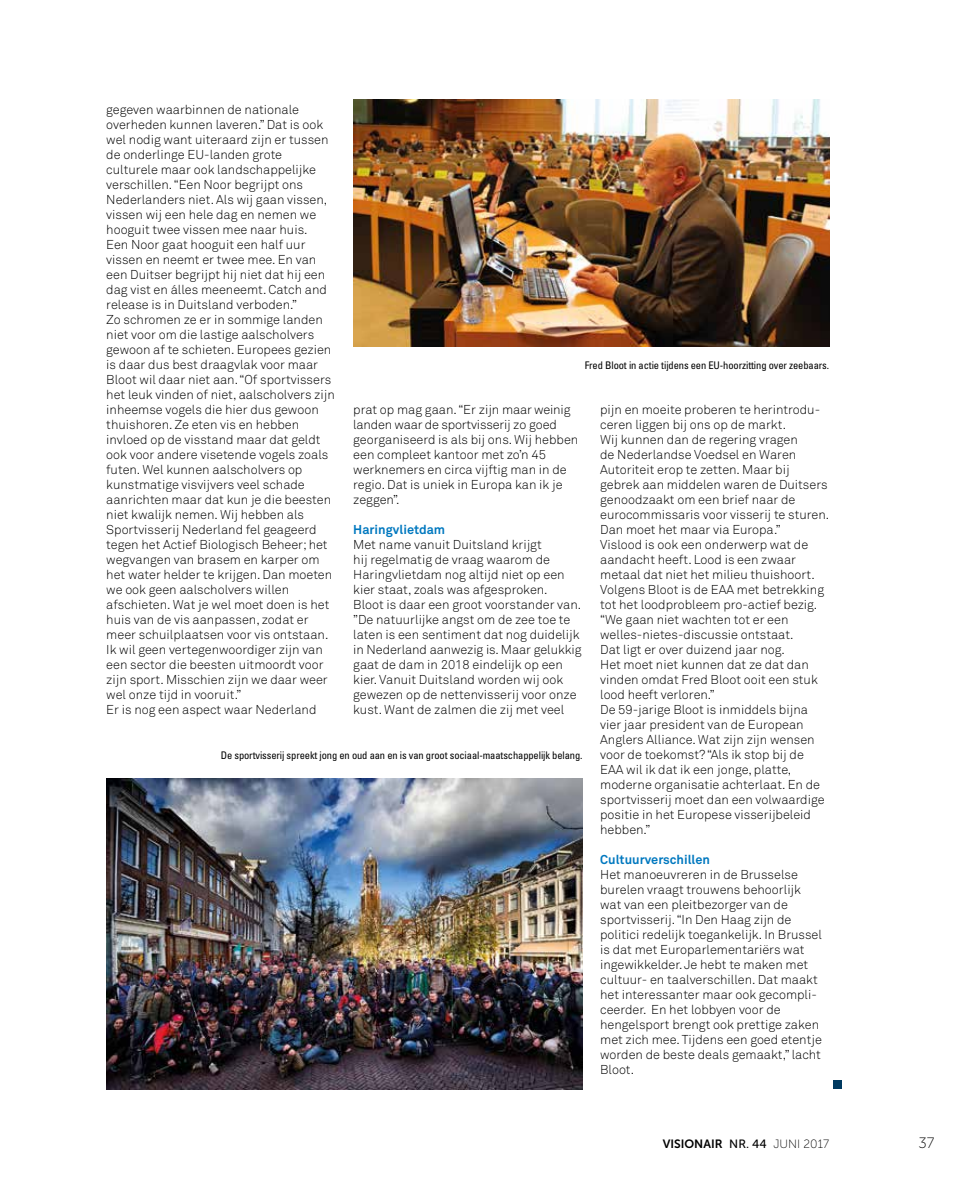
<style>
.page{position:relative;width:978px;height:1191px;background:#fff}
.page>*{position:absolute;margin:0;border:0;box-sizing:border-box;transform-origin:0 0}
.t1{font:15px "Museo Sans 100";color:#000}
.t2{font:300 12.75px/15px "Akkurat";color:#000}
.t3{font:700 12.75px "Akkurat";color:#0078bf}
.t4{font:12px "Museo Sans 700";color:#000}
.t5{font:condensed 10.5px "Univers";letter-spacing:-.01em;color:#000}
.s1{font-family:"Museo Sans 500"}
.s2{font-family:"Museo Sans 100"}
</style>
<div class="page">
<img style="left:106px;top:779px;width:477px;height:310px">
<img style="left:353px;top:99px;width:476px;height:247px">
<div style="left:833px;top:1080px;width:9px;height:9px;background:#003a60"></div>
<p class="t2" style="left:106px;top:102px;width:230px">gegeven waarbinnen de nationale overheden kunnen laveren.” Dat is ook wel nodig want uiteraard zijn er tussen de onderlinge EU-landen grote culturele maar ook landschappelijke verschillen. “Een Noor begrijpt ons Nederlanders niet. Als wij gaan vissen, vissen wij een hele dag en nemen we hooguit twee vissen mee naar huis.<br>Een Noor gaat hooguit een half uur vissen en neemt er twee mee. En van een Duitser begrijpt hij niet dat hij een dag vist en álles meeneemt. Catch and release is in Duitsland verboden.”<br>Zo schromen ze er in sommige landen niet voor om die lastige aalscholvers gewoon af te schieten. Europees gezien is daar dus best draagvlak voor maar Bloot wil daar niet aan. “Of sportvissers het leuk vinden of niet, aalscholvers zijn inheemse vogels die hier dus gewoon thuishoren. Ze eten vis en hebben invloed op de visstand maar dat geldt ook voor andere visetende vogels zoals futen. Wel kunnen aalscholvers op kunstmatige visvijvers veel schade aanrichten maar dat kun je die beesten niet kwalijk nemen. Wij hebben als Sportvisserij Nederland fel geageerd tegen het Actief Biologisch Beheer; het wegvangen van brasem en karper om het water helder te krijgen. Dan moeten we ook geen aalscholvers willen afschieten. Wat je wel moet doen is het huis van de vis aanpassen, zodat er meer schuilplaatsen voor vis ontstaan.<br>Ik wil geen vertegenwoordiger zijn van een sector die beesten uitmoordt voor zijn sport. Misschien zijn we daar weer wel onze tijd in vooruit.”<br>Er is nog een aspect waar Nederland</p>
<p class="t5" style="left:585px;top:359px;width:246px">Fred Bloot in actie tijdens een EU-hoorzitting over zeebaars.</p>
<p class="t2" style="left:600px;top:402px;width:231px">pijn en moeite proberen te herintrodu&shy;ceren liggen bij ons op de markt.<br>Wij kunnen dan de regering vragen<br>de Nederlandse Voedsel en Waren Autoriteit erop te zetten. Maar bij gebrek aan middelen waren de Duitsers genoodzaakt om een brief naar de eurocommissaris voor visserij te sturen.<br>Dan moet het maar via Europa.”<br>Vislood is ook een onderwerp wat de aandacht heeft. Lood is een zwaar metaal dat niet het milieu thuishoort.<br>Volgens Bloot is de EAA met betrekking tot het loodprobleem pro-actief bezig. “We gaan niet wachten tot er een welles-nietes-discussie ontstaat.<br>Dat ligt er over duizend jaar nog.<br>Het moet niet kunnen dat ze dat dan vinden omdat Fred Bloot ooit een stuk lood heeft verloren.”<br>De 59-jarige Bloot is inmiddels bijna vier jaar president van de European Anglers Alliance. Wat zijn zijn wensen voor de toekomst? “Als ik stop bij de EAA wil ik dat ik een jonge, platte, moderne organisatie achterlaat. En de sportvisserij moet dan een volwaardige positie in het Europese visserijbeleid hebben.”</p>
<p class="t3" style="left:600px;top:851px;width:111px">Cultuurverschillen</p>
<p class="t2" style="left:600px;top:867px;width:223px">Het manoeuvreren in de Brusselse burelen vraagt trouwens behoorlijk wat van een pleitbezorger van de sportvisserij. “In Den Haag zijn de politici redelijk toegankelijk. In Brussel is dat met Europarlementariërs wat ingewikkelder. Je hebt te maken met cultuur- en taalverschillen. Dat maakt het interessanter maar ook gecompli&shy;ceerder. En het lobbyen voor de hengelsport brengt ook prettige zaken met zich mee. Tijdens een goed etentje worden de beste deals gemaakt,” lacht Bloot.</p>
<p class="t2" style="left:353px;top:402px;width:227px">prat op mag gaan. “Er zijn maar weinig landen waar de sportvisserij zo goed georganiseerd is als bij ons. Wij hebben een compleet kantoor met zo’n 45 werknemers en circa vijftig man in de regio. Dat is uniek in Europa kan ik je zeggen”.</p>
<p class="t3" style="left:353px;top:521px;width:93px">Haringvlietdam</p>
<p class="t2" style="left:353px;top:537px;width:230px">Met name vanuit Duitsland krijgt<br>hij regelmatig de vraag waarom de Haringvlietdam nog altijd niet op een kier staat, zoals was afgesproken.<br>Bloot is daar een groot voorstander van. ”De natuurlijke angst om de zee toe te laten is een sentiment dat nog duidelijk in Nederland aanwezig is. Maar gelukkig gaat de dam in 2018 eindelijk op een kier. Vanuit Duitsland worden wij ook gewezen op de nettenvisserij voor onze kust. Want de zalmen die zij met veel</p>
<p class="t5" style="left:221px;top:749px;width:363px">De sportvisserij spreekt jong en oud aan en is van groot sociaal-maatschappelijk belang.</p>
<p class="t4" style="left:663px;top:1137px;width:168px">VISIONAIR <span class="s1">NR. 44</span> <span class="s2">JUNI 2017</span></p>
<p class="t1" style="left:918px;top:1135px;width:17px">37</p>
</div>
